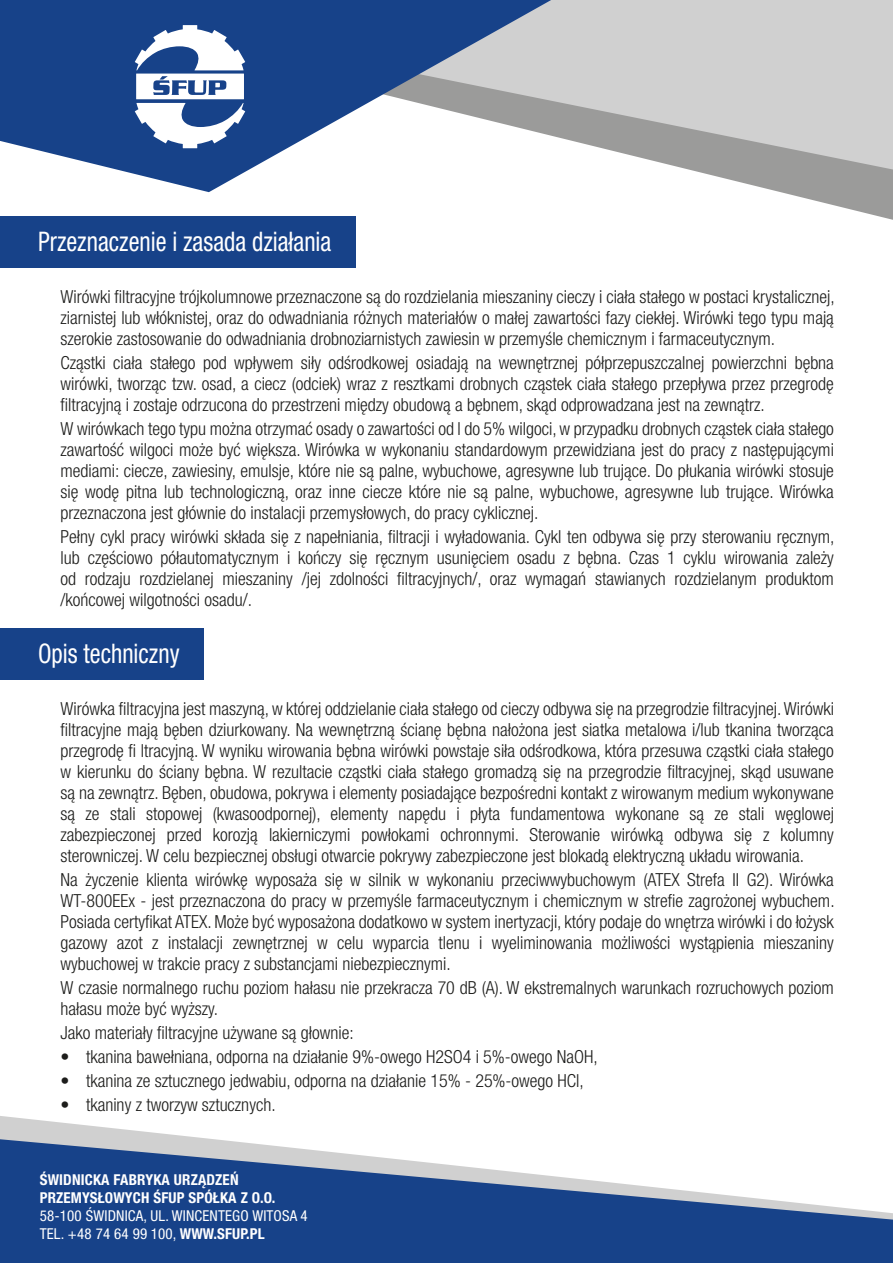
<style>
.page{position:relative;width:893px;height:1263px;background:#fff}
.page>*{position:absolute;margin:0;border:0;box-sizing:border-box;transform-origin:0 0}
.t1{font:condensed 27px "Helvetica Neue LT Pro";color:#fff;scale:.9 1}
.t2{font:300 condensed 18px/21px "Helvetica Neue LT Pro";color:#1d1d1b;text-align:justify}
.t3{font:condensed 15px/18px "Helvetica Neue LT Pro";letter-spacing:.01em;color:#fff}
.t4{font:700 condensed 15px/18px "Helvetica Neue LT Pro";letter-spacing:.01em;color:#fff}
.s1{font-weight:700}
</style>
<div class="page">
<div style="left:0;top:628px;width:203px;height:51px;background:#174289"></div>
<div style="left:0;top:216px;width:355px;height:51px;background:#174289"></div>
<svg style="left:0;top:1116px;width:201px;height:22px"></svg>
<svg style="left:0;top:1138px;width:893px;height:125px;fill:#174289"></svg>
<svg style="left:208px;top:172px;width:685px;height:51px"></svg>
<svg style="left:574px;top:0;width:319px;height:172px;fill:#d0d0d0"></svg>
<svg style="left:0;top:0;width:574px;height:192px;fill:#174289"></svg>
<svg style="left:135px;top:25px;width:110px;height:123px"></svg>
<h1 class="t1" style="left:38px;top:232px;width:327px">Przeznaczenie i zasada działania</h1>
<p class="t2" style="left:61px;top:289px;width:776px">Wirówki filtracyjne trójkolumnowe przeznaczone są do rozdzielania mieszaniny cieczy i ciała stałego w postaci krystalicznej, ziarnistej lub włóknistej, oraz do odwadniania różnych materiałów o małej zawartości fazy ciekłej. Wirówki tego typu mają szerokie zastosowanie do odwadniania drobnoziarnistych zawiesin w przemyśle chemicznym i farmaceutycznym.</p>
<p class="t2" style="left:61px;top:355px;width:775px">Cząstki ciała stałego pod wpływem siły odśrodkowej osiadają na wewnętrznej półprzepuszczalnej powierzchni bębna wirówki, tworząc tzw. osad, a ciecz (odciek) wraz z resztkami drobnych cząstek ciała stałego przepływa przez przegrodę filtracyjną i zostaje odrzucona do przestrzeni między obudową a bębnem, skąd odprowadzana jest na zewnątrz.</p>
<p class="t2" style="left:61px;top:421px;width:775px">W wirówkach tego typu można otrzymać osady o zawartości od l do 5% wilgoci, w przypadku drobnych cząstek ciała stałego zawartość wilgoci może być większa. Wirówka w wykonaniu standardowym przewidziana jest do pracy z następującymi mediami: ciecze, zawiesiny, emulsje, które nie są palne, wybuchowe, agresywne lub trujące. Do płukania wirówki stosuje się wodę pitna lub technologiczną, oraz inne ciecze które nie są palne, wybuchowe, agresywne lub trujące. Wirówka przeznaczona jest głównie do instalacji przemysłowych, do pracy cyklicznej.</p>
<p class="t2" style="left:61px;top:529px;width:776px">Pełny cykl pracy wirówki składa się z napełniania, filtracji i wyładowania. Cykl ten odbywa się przy sterowaniu ręcznym, lub częściowo półautomatycznym i kończy się ręcznym usunięciem osadu z bębna. Czas 1 cyklu wirowania zależy od rodzaju rozdzielanej mieszaniny /jej zdolności filtracyjnych/, oraz wymagań stawianych rozdzielanym produktom /końcowej wilgotności osadu/.</p>
<h1 class="t1" style="left:38px;top:644px;width:159px">Opis techniczny</h1>
<p class="t2" style="left:61px;top:701px;width:775px">Wirówka filtracyjna jest maszyną, w której oddzielanie ciała stałego od cieczy odbywa się na przegrodzie filtracyjnej. Wirówki filtracyjne mają bęben dziurkowany. Na wewnętrzną ścianę bębna nałożona jest siatka metalowa i/lub tkanina tworząca przegrodę fi ltracyjną. W wyniku wirowania bębna wirówki powstaje siła odśrodkowa, która przesuwa cząstki ciała stałego w kierunku do ściany bębna. W rezultacie cząstki ciała stałego gromadzą się na przegrodzie filtracyjnej, skąd usuwane są na zewnątrz. Bęben, obudowa, pokrywa i elementy posiadające bezpośredni kontakt z wirowanym medium wykonywane są ze stali stopowej (kwasoodpornej), elementy napędu i płyta fundamentowa wykonane są ze stali węglowej zabezpieczonej przed korozją lakierniczymi powłokami ochronnymi. Sterowanie wirówką odbywa się z kolumny sterowniczej. W celu bezpiecznej obsługi otwarcie pokrywy zabezpieczone jest blokadą elektryczną układu wirowania.</p>
<p class="t2" style="left:61px;top:872px;width:776px">Na życzenie klienta wirówkę wyposaża się w silnik w wykonaniu przeciwwybuchowym (ATEX Strefa II G2). Wirówka WT-800EEx - jest przeznaczona do pracy w przemyśle farmaceutycznym i chemicznym w strefie zagrożonej wybuchem.<br>Posiada certyfikat ATEX. Może być wyposażona dodatkowo w system inertyzacji, który podaje do wnętrza wirówki i do łożysk gazowy azot z instalacji zewnętrznej w celu wyparcia tlenu i wyeliminowania możliwości wystąpienia mieszaniny wybuchowej w trakcie pracy z substancjami niebezpiecznymi.</p>
<p class="t2" style="left:61px;top:980px;width:775px">W czasie normalnego ruchu poziom hałasu nie przekracza 70 dB (A). W ekstremalnych warunkach rozruchowych poziom hałasu może być wyższy.</p>
<p class="t2" style="left:61px;top:1025px;width:295px">Jako materiały filtracyjne używane są głownie:</p>
<p class="t2" style="left:61px;top:1049px;width:539px">• tkanina bawełniana, odporna na działanie 9%-owego H2SO4 i 5%-owego NaOH,</p>
<p class="t2" style="left:61px;top:1073px;width:525px">• tkanina ze sztucznego jedwabiu, odporna na działanie 15% - 25%-owego HCl,</p>
<p class="t2" style="left:61px;top:1097px;width:217px">• tkaniny z tworzyw sztucznych.</p>
<p class="t4" style="left:40px;top:1173px;width:237px">ŚWIDNICKA FABRYKA URZĄDZEŃ<br>PRZEMYSŁOWYCH ŚFUP SPÓŁKA Z O.O.</p>
<p class="t3" style="left:40px;top:1209px;width:269px">58-100 ŚWIDNICA, UL. WINCENTEGO WITOSA 4<br>TEL. +48 74 64 99 100, <span class="s1">WWW.SFUP.PL</span></p>
</div>
